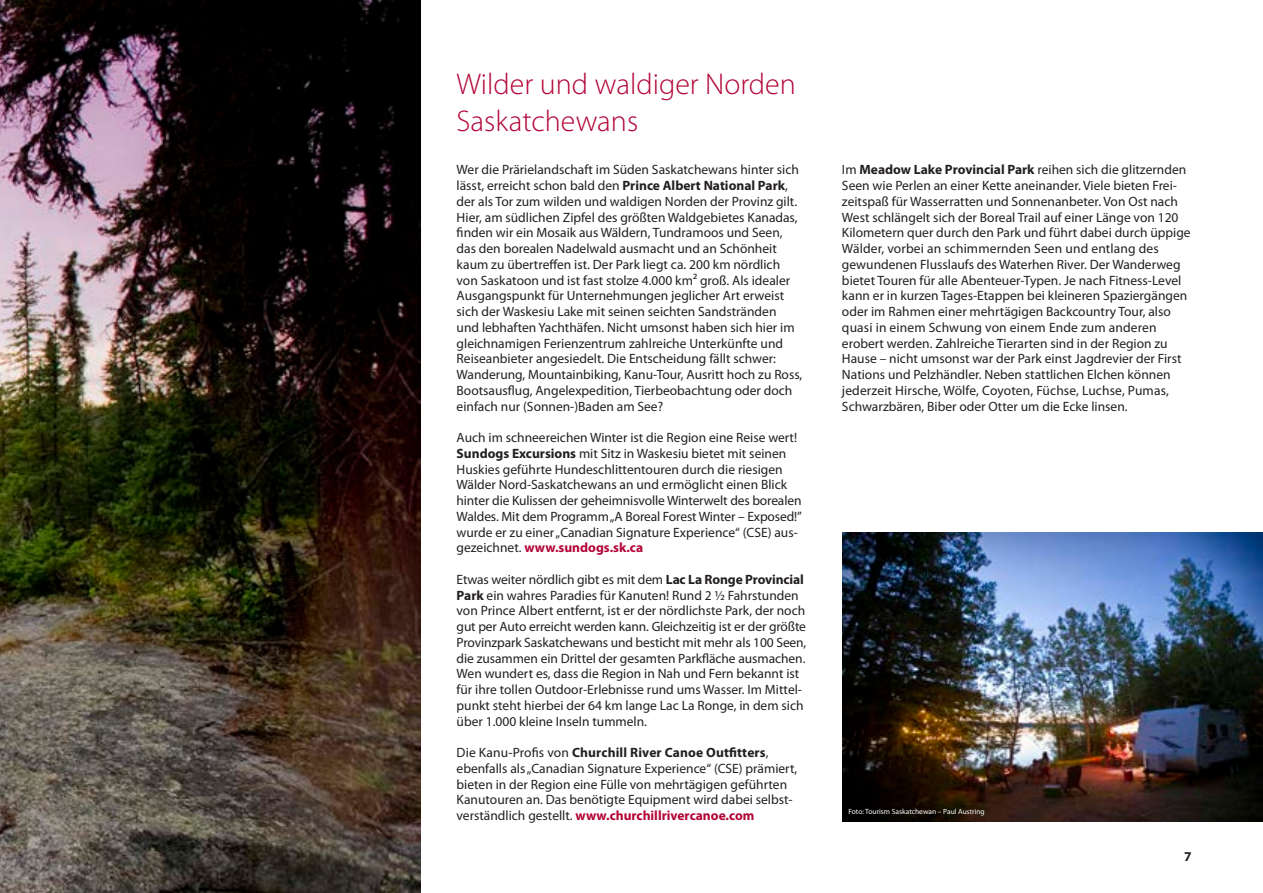
<style>
.page{position:relative;width:1263px;height:893px;background:#fff}
.page>*{position:absolute;margin:0;border:0;box-sizing:border-box;transform-origin:0 0}
.t1{font:300 30px/37.3px "Myriad Pro";color:#b30437}
.t2{font:13.5px/15.8px "Myriad Pro";color:#231f20}
.t3{font:700 13.5px "Myriad Pro";color:#231f20}
.t4{font:7.5px "Myriad Pro";color:#fff}
.s1{font-weight:700}
.s2{font-weight:700;color:#b30437}
</style>
<div class="page">
<img style="left:0;top:0;width:421px;height:893px">
<img style="left:842px;top:533px;width:421px;height:289px">
<h1 class="t1" style="left:457px;top:65px;width:341px">Wilder und waldiger Norden<br>Saskatchewans</h1>
<p class="t2" style="left:457px;top:162px;width:347px">Wer die Prärielandschaft im Süden Saskatchewans hinter sich lässt, erreicht schon bald den <span class="s1">Prince Albert National Park</span>, der als Tor zum wilden und waldigen Norden der Provinz gilt.<br>Hier, am südlichen Zipfel des größten Waldgebietes Kanadas, finden wir ein Mosaik aus Wäldern, Tundramoos und Seen, das den borealen Nadelwald ausmacht und an Schönheit kaum zu übertreffen ist. Der Park liegt ca. 200 km nördlich von Saskatoon und ist fast stolze 4.000 km² groß. Als idealer Ausgangspunkt für Unternehmungen jeglicher Art erweist sich der Waskesiu Lake mit seinen seichten Sandstränden und lebhaften Yachthäfen. Nicht umsonst haben sich hier im gleichnamigen Ferienzentrum zahlreiche Unterkünfte und Reiseanbieter angesiedelt. Die Entscheidung fällt schwer:<br>Wanderung, Mountainbiking, Kanu-Tour, Ausritt hoch zu Ross, Bootsausflug, Angelexpedition, Tierbeobachtung oder doch einfach nur (Sonnen-)Baden am See?</p>
<p class="t2" style="left:457px;top:429px;width:347px">Auch im schneereichen Winter ist die Region eine Reise wert!<br><span class="s1">Sundogs Excursions</span> mit Sitz in Waskesiu bietet mit seinen Huskies geführte Hundeschlittentouren durch die riesigen Wälder Nord-Saskatchewans an und ermöglicht einen Blick hinter die Kulissen der geheimnisvolle Winterwelt des borealen Waldes. Mit dem Programm „A Boreal Forest Winter – Exposed!” wurde er zu einer „Canadian Signature Experience“ (CSE) aus&shy;gezeichnet. <span class="s2">www.sundogs.sk.ca</span></p>
<p class="t2" style="left:457px;top:571px;width:351px">Etwas weiter nördlich gibt es mit dem <span class="s1">Lac La Ronge Provincial Park</span> ein wahres Paradies für Kanuten! Rund 2 ½ Fahrstunden von Prince Albert entfernt, ist er der nördlichste Park, der noch gut per Auto erreicht werden kann. Gleichzeitig ist er der größte Provinzpark Saskatchewans und besticht mit mehr als 100 Seen, die zusammen ein Drittel der gesamten Parkfläche ausmachen.<br>Wen wundert es, dass die Region in Nah und Fern bekannt ist für ihre tollen Outdoor-Erlebnisse rund ums Wasser. Im Mittel&shy;punkt steht hierbei der 64 km lange Lac La Ronge, in dem sich über 1.000 kleine Inseln tummeln.</p>
<p class="t2" style="left:457px;top:745px;width:342px">Die Kanu-Profis von <span class="s1">Churchill River Canoe Outfitters</span>, ebenfalls als „Canadian Signature Experience“ (CSE) prämiert, bieten in der Region eine Fülle von mehrtägigen geführten Kanutouren an. Das benötigte Equipment wird dabei selbst&shy;verständlich gestellt. <span class="s2">www.churchillrivercanoe.com</span></p>
<p class="t2" style="left:842px;top:162px;width:350px">Im <span class="s1">Meadow Lake Provincial Park</span> reihen sich die glitzernden Seen wie Perlen an einer Kette aneinander. Viele bieten Frei&shy;zeitspaß für Wasserratten und Sonnenanbeter. Von Ost nach West schlängelt sich der Boreal Trail auf einer Länge von 120<br>Kilometern quer durch den Park und führt dabei durch üppige Wälder, vorbei an schimmernden Seen und entlang des gewundenen Flusslaufs des Waterhen River. Der Wanderweg bietet Touren für alle Abenteuer-Typen. Je nach Fitness-Level kann er in kurzen Tages-Etappen bei kleineren Spaziergängen oder im Rahmen einer mehrtägigen Backcountry Tour, also quasi in einem Schwung von einem Ende zum anderen erobert werden. Zahlreiche Tierarten sind in der Region zu Hause – nicht umsonst war der Park einst Jagdrevier der First Nations und Pelzhändler. Neben stattlichen Elchen können jederzeit Hirsche, Wölfe, Coyoten, Füchse, Luchse, Pumas, Schwarzbären, Biber oder Otter um die Ecke linsen.</p>
<p class="t4" style="left:848px;top:806px;width:138px">Foto: Tourism Saskatchewan – Paul Austring</p>
<p class="t3" style="left:1184px;top:848px;width:9px">7</p>
</div>
